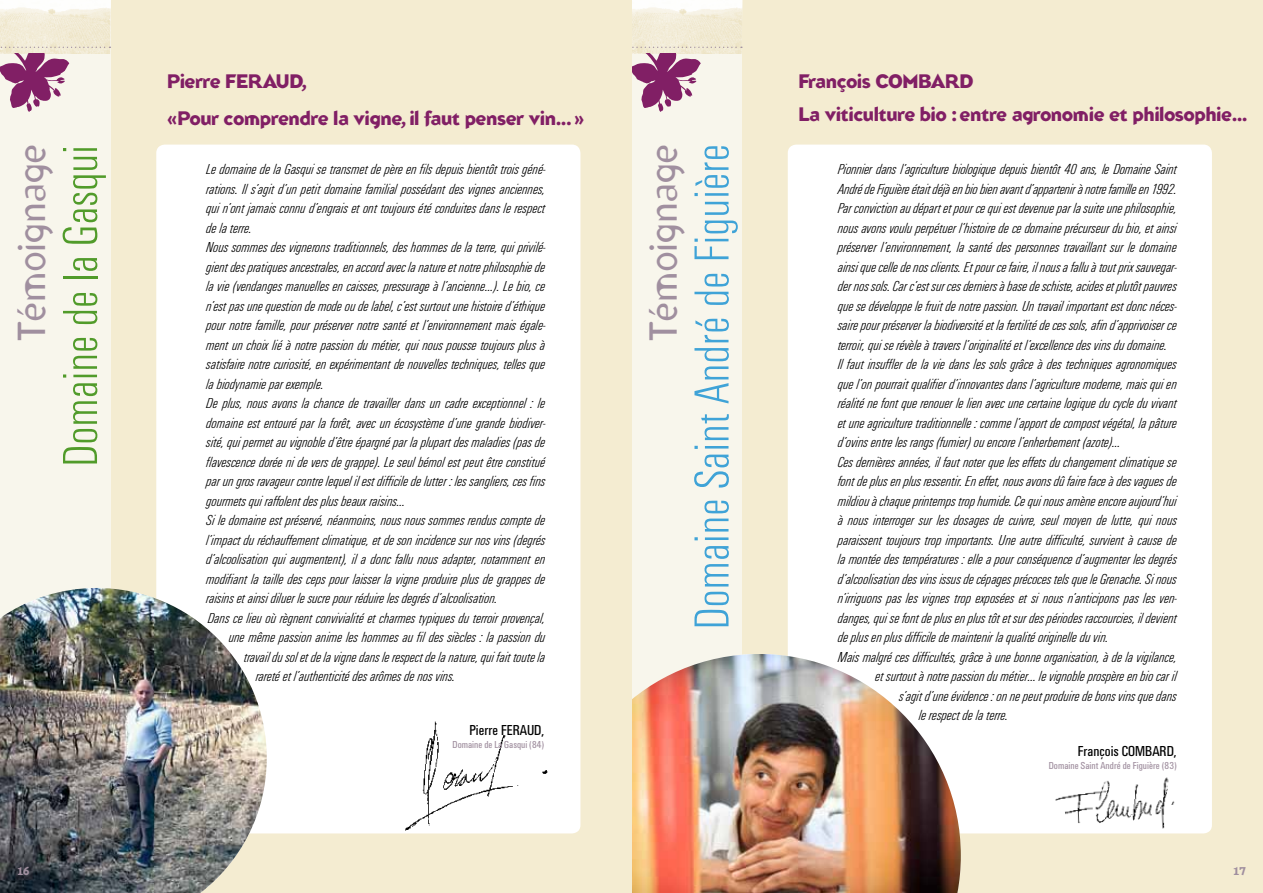
<style>
.page{position:relative;width:1263px;height:893px;background:#fff}
.page>*{position:absolute;margin:0;border:0;box-sizing:border-box;transform-origin:0 0}
.t1{font:300 condensed 51px "Unitus T";color:#3fa3d7}
.t2{font:300 condensed 51px "Unitus T";color:#519b2a}
.t3{font:300 39px "Blindfish";letter-spacing:-.06em;color:#a08f9f}
.t4{font:700 19.5px/33px "Blindfish";letter-spacing:-.02em;color:#811f65}
.t5{font:italic 300 condensed 15px "Unitus T";color:#000}
.t6{font:condensed 15px "Unitus T";color:#000}
.t7{font:700 11.25px "Blindfish";color:#a08f9f}
.t8{font:condensed 10.5px "Unitus T";color:#a08f9f}
</style>
<div class="page">
<div style="left:589px;top:0;width:674px;height:893px;background:#f4ecd1"></div>
<div style="left:509px;top:0;width:233px;height:893px;background:#f8f6ec"></div>
<div style="left:788px;top:145px;width:424px;height:688px;background:#fff;border-radius:9px"></div>
<svg style="left:631px;top:0;width:111px;height:112px"></svg>
<img style="left:631px;top:654px;width:330px;height:239px">
<div style="left:0;top:0;width:631px;height:893px;background:#f4ecd1"></div>
<div style="left:0;top:0;width:110px;height:893px;background:#f8f6ec"></div>
<div style="left:156px;top:145px;width:424px;height:688px;background:#fff;border-radius:9px"></div>
<svg style="left:0;top:0;width:111px;height:112px"></svg>
<img style="left:0;top:588px;width:267px;height:305px">
<img style="left:395px;top:721px;width:158px;height:113px">
<img style="left:1052px;top:777px;width:134px;height:57px">
<h2 class="t3" style="left:8px;top:343px;width:201px;rotate:-90deg">Témoignage</h2>
<h1 class="t2" style="left:50px;top:467px;width:323px;rotate:-90deg">Domaine de la Gasqui</h1>
<p class="t7" style="left:17px;top:864px;width:14px">16</p>
<h3 class="t4" style="left:167px;top:62px;width:418px;line-height:37.5px">Pierre FERAUD,<br>« Pour comprendre la vigne, il faut penser vin... »</h3>
<p class="t5" style="left:206px;top:161px;width:341px">Le domaine de la Gasqui se transmet de père en fils depuis bientôt trois géné-</p>
<p class="t5" style="left:206px;top:180px;width:341px">rations. Il s’agit d’un petit domaine familial possédant des vignes anciennes,</p>
<p class="t5" style="left:206px;top:200px;width:341px">qui n’ont jamais connu d’engrais et ont toujours été conduites dans le respect</p>
<p class="t5" style="left:206px;top:219px;width:47px">de la terre.</p>
<p class="t5" style="left:206px;top:239px;width:341px">Nous sommes des vignerons traditionnels, des hommes de la terre, qui privilé-</p>
<p class="t5" style="left:206px;top:258px;width:340px">gient des pratiques ancestrales, en accord avec la nature et notre philosophie de</p>
<p class="t5" style="left:206px;top:278px;width:340px">la vie (vendanges manuelles en caisses, pressurage à l’ancienne...). Le bio, ce</p>
<p class="t5" style="left:206px;top:297px;width:341px">n’est pas une question de mode ou de label, c’est surtout une histoire d’éthique</p>
<p class="t5" style="left:206px;top:317px;width:341px">pour notre famille, pour préserver notre santé et l’environnement mais égale-</p>
<p class="t5" style="left:206px;top:336px;width:340px">ment un choix lié à notre passion du métier, qui nous pousse toujours plus à</p>
<p class="t5" style="left:206px;top:356px;width:340px">satisfaire notre curiosité, en expérimentant de nouvelles techniques, telles que</p>
<p class="t5" style="left:206px;top:375px;width:119px">la biodynamie par exemple.</p>
<p class="t5" style="left:206px;top:395px;width:341px">De plus, nous avons la chance de travailler dans un cadre exceptionnel : le</p>
<p class="t5" style="left:206px;top:414px;width:341px">domaine est entouré par la forêt, avec un écosystème d’une grande biodiver-</p>
<p class="t5" style="left:206px;top:434px;width:340px">sité, qui permet au vignoble d’être épargné par la plupart des maladies (pas de</p>
<p class="t5" style="left:206px;top:453px;width:340px">flavescence dorée ni de vers de grappe). Le seul bémol est peut être constitué</p>
<p class="t5" style="left:206px;top:473px;width:341px">par un gros ravageur contre lequel il est difficile de lutter : les sangliers, ces fins</p>
<p class="t5" style="left:206px;top:492px;width:200px">gourmets qui raffolent des plus beaux raisins…</p>
<p class="t5" style="left:206px;top:512px;width:341px">Si le domaine est préservé, néanmoins, nous nous sommes rendus compte de</p>
<p class="t5" style="left:206px;top:531px;width:341px">l’impact du réchauffement climatique, et de son incidence sur nos vins (degrés</p>
<p class="t5" style="left:206px;top:551px;width:340px">d’alcoolisation qui augmentent), il a donc fallu nous adapter, notamment en</p>
<p class="t5" style="left:206px;top:570px;width:340px">modifiant la taille des ceps pour laisser la vigne produire plus de grappes de</p>
<p class="t5" style="left:206px;top:590px;width:293px">raisins et ainsi diluer le sucre pour réduire les degrés d’alcoolisation.</p>
<p class="t5" style="left:208px;top:609px;width:339px">Dans ce lieu où règnent convivialité et charmes typiques du terroir provençal,</p>
<p class="t5" style="left:229px;top:629px;width:318px">une même passion anime les hommes au fil des siècles : la passion du</p>
<p class="t5" style="left:244px;top:648px;width:303px">travail du sol et de la vigne dans le respect de la nature, qui fait toute la</p>
<p class="t5" style="left:256px;top:668px;width:201px">rareté et l’authenticité des arômes de nos vins.</p>
<p class="t6" style="left:469px;top:721px;width:76px">Pierre FERAUD,</p>
<p class="t8" style="left:453px;top:738px;width:93px">Domaine de La Gasqui (84)</p>
<h2 class="t3" style="left:639px;top:343px;width:201px;rotate:-90deg">Témoignage</h2>
<h1 class="t1" style="left:682px;top:629px;width:487px;rotate:-90deg">Domaine Saint André de Figuière</h1>
<h3 class="t4" style="left:798px;top:64px;width:450px">François COMBARD<br>La viticulture bio : entre agronomie et philosophie…</h3>
<p class="t5" style="left:838px;top:161px;width:340px">Pionnier dans l’agriculture biologique depuis bientôt 40 ans, le Domaine Saint</p>
<p class="t5" style="left:838px;top:180px;width:340px">André de Figuière était déjà en bio bien avant d’appartenir à notre famille en 1992.</p>
<p class="t5" style="left:838px;top:200px;width:340px">Par conviction au départ et pour ce qui est devenue par la suite une philosophie,</p>
<p class="t5" style="left:838px;top:219px;width:340px">nous avons voulu perpétuer l’histoire de ce domaine précurseur du bio, et ainsi</p>
<p class="t5" style="left:838px;top:239px;width:340px">préserver l’environnement, la santé des personnes travaillant sur le domaine</p>
<p class="t5" style="left:838px;top:258px;width:341px">ainsi que celle de nos clients. Et pour ce faire, il nous a fallu à tout prix sauvegar-</p>
<p class="t5" style="left:838px;top:278px;width:341px">der nos sols. Car c’est sur ces derniers à base de schiste, acides et plutôt pauvres</p>
<p class="t5" style="left:838px;top:297px;width:341px">que se développe le fruit de notre passion. Un travail important est donc néces-</p>
<p class="t5" style="left:838px;top:317px;width:340px">saire pour préserver la biodiversité et la fertilité de ces sols, afin d’apprivoiser ce</p>
<p class="t5" style="left:838px;top:336px;width:331px">terroir, qui se révèle à travers l’originalité et l’excellence des vins du domaine.</p>
<p class="t5" style="left:838px;top:356px;width:341px">Il faut insuffler de la vie dans les sols grâce à des techniques agronomiques</p>
<p class="t5" style="left:838px;top:375px;width:340px">que l’on pourrait qualifier d’innovantes dans l’agriculture moderne, mais qui en</p>
<p class="t5" style="left:838px;top:395px;width:340px">réalité ne font que renouer le lien avec une certaine logique du cycle du vivant</p>
<p class="t5" style="left:838px;top:414px;width:340px">et une agriculture traditionnelle : comme l’apport de compost végétal, la pâture</p>
<p class="t5" style="left:838px;top:434px;width:284px">d’ovins entre les rangs (fumier) ou encore l’enherbement (azote)…</p>
<p class="t5" style="left:838px;top:453px;width:341px">Ces dernières années, il faut noter que les effets du changement climatique se</p>
<p class="t5" style="left:838px;top:473px;width:340px">font de plus en plus ressentir. En effet, nous avons dû faire face à des vagues de</p>
<p class="t5" style="left:838px;top:492px;width:340px">mildiou à chaque printemps trop humide. Ce qui nous amène encore aujourd’hui</p>
<p class="t5" style="left:838px;top:512px;width:341px">à nous interroger sur les dosages de cuivre, seul moyen de lutte, qui nous</p>
<p class="t5" style="left:838px;top:531px;width:340px">paraissent toujours trop importants. Une autre difficulté, survient à cause de</p>
<p class="t5" style="left:838px;top:551px;width:341px">la montée des températures : elle a pour conséquence d’augmenter les degrés</p>
<p class="t5" style="left:838px;top:570px;width:340px">d’alcoolisation des vins issus de cépages précoces tels que le Grenache. Si nous</p>
<p class="t5" style="left:838px;top:590px;width:341px">n’irriguons pas les vignes trop exposées et si nous n’anticipons pas les ven-</p>
<p class="t5" style="left:838px;top:609px;width:341px">danges, qui se font de plus en plus tôt et sur des périodes raccourcies, il devient</p>
<p class="t5" style="left:838px;top:629px;width:272px">de plus en plus difficile de maintenir la qualité originelle du vin.</p>
<p class="t5" style="left:838px;top:648px;width:340px">Mais malgré ces difficultés, grâce à une bonne organisation, à de la vigilance,</p>
<p class="t5" style="left:875px;top:668px;width:303px">et surtout à notre passion du métier… le vignoble prospère en bio car il</p>
<p class="t5" style="left:899px;top:687px;width:279px">s’agit d’une évidence : on ne peut produire de bons vins que dans</p>
<p class="t5" style="left:919px;top:707px;width:91px">le respect de la terre.</p>
<p class="t6" style="left:1078px;top:743px;width:100px">François COMBARD,</p>
<p class="t8" style="left:1049px;top:759px;width:129px">Domaine Saint André de Figuière (83)</p>
<p class="t7" style="left:1233px;top:864px;width:14px">17</p>
</div>
